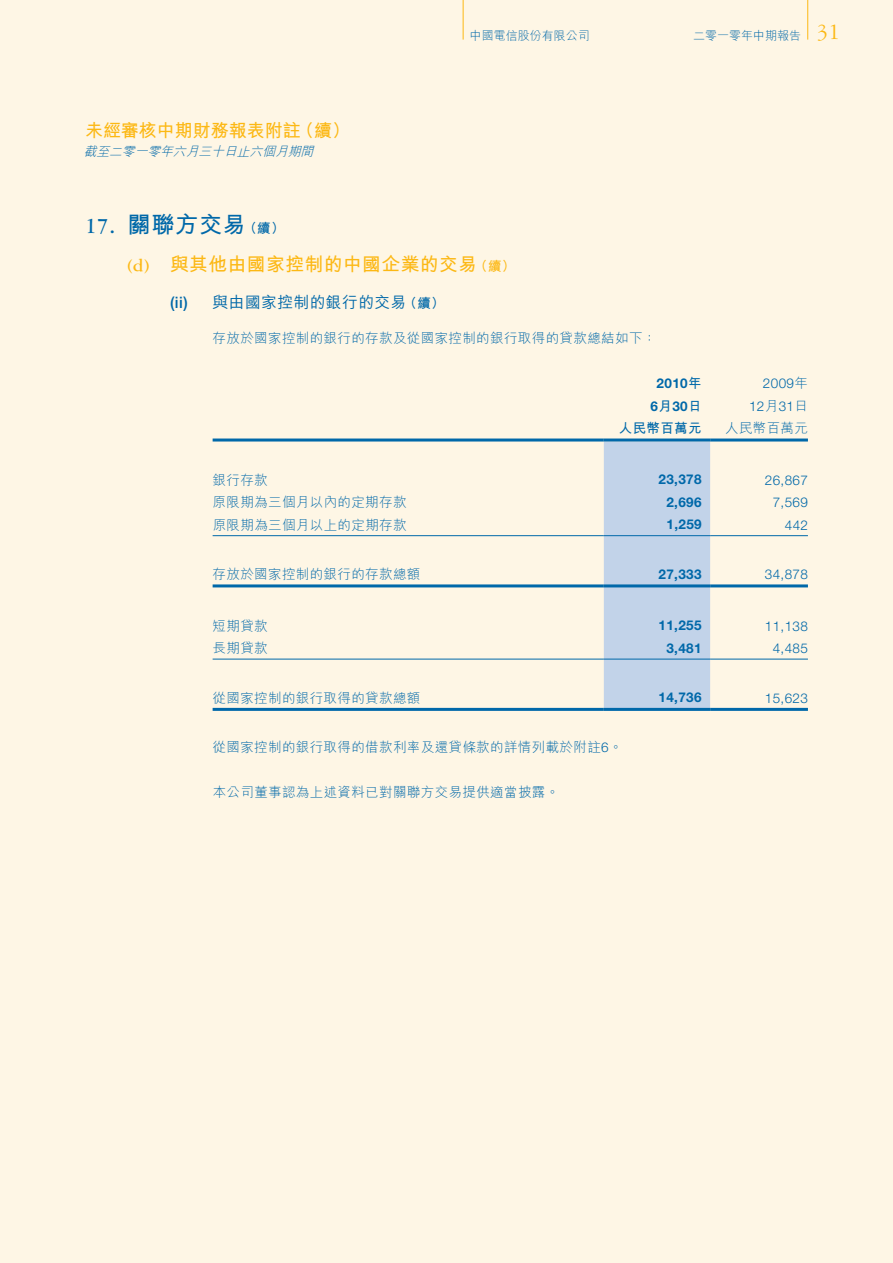
<style>
.page{position:relative;width:893px;height:1263px;background:#fef6e5}
.page>*{position:absolute;margin:0;border:0;box-sizing:border-box;transform-origin:0 0}
.t1{font:700 23.25px "M Hei HK";letter-spacing:.025em;color:#0068a9}
.t2{font:700 18.75px "M Hei HK";letter-spacing:.025em;color:#fcb814}
.t3{font:700 18px "M Hei HK";color:#fcb814}
.t4{font:500 15.75px "M Hei HK";letter-spacing:.03em;color:#0068a9}
.t5{font:300 13.5px "M Hei HK";letter-spacing:.03em;color:#0068a9}
.t6{font:700 13.5px/22.5px "Helvetica Neue LT Std";letter-spacing:.03em;color:#0068a9;text-align:center}
.t7{font:300 13.5px/22.5px "Helvetica Neue LT Std";letter-spacing:.03em;color:#0068a9;text-align:right}
.t8{font:700 13.5px "M Hei HK";letter-spacing:.03em;color:#0068a9}
.t9{font:italic 300 12.75px "M Hei HK";color:#0068a9}
.t10{font:300 12px "M Hei HK";color:#0068a9}
.s1{font-family:"Garamond 3 LT Std";font-weight:400;font-size:24px;color:#fcb814}
.s2{font-family:"Garamond 3 LT Std"}
.s3{font-size:13.5px}
.s4{font-family:"Helvetica Neue LT Std"}
.s5{font-weight:700;font-size:13.5px}
.s6{font-family:"M Hei HK"}
</style>
<div class="page">
<hr style="left:463px;top:0;width:1px;height:40px;background:#fcb814">
<hr style="left:807px;top:0;width:1px;height:40px;background:#fcb814">
<div style="left:604px;top:441px;width:106px;height:267px;background:#c2d3e9"></div>
<hr style="left:213px;top:438px;width:391px;height:3px;background:#0068a9">
<hr style="left:604px;top:438px;width:106px;height:3px;background:#0068a9">
<hr style="left:710px;top:438px;width:98px;height:3px;background:#0068a9">
<hr style="left:213px;top:535px;width:391px;height:1px;background:#0068a9">
<hr style="left:604px;top:535px;width:106px;height:1px;background:#0068a9">
<hr style="left:710px;top:535px;width:98px;height:1px;background:#0068a9">
<hr style="left:213px;top:584px;width:391px;height:3px;background:#0068a9">
<hr style="left:604px;top:584px;width:106px;height:3px;background:#0068a9">
<hr style="left:710px;top:584px;width:98px;height:3px;background:#0068a9">
<hr style="left:213px;top:659px;width:391px;height:1px;background:#0068a9">
<hr style="left:604px;top:659px;width:106px;height:1px;background:#0068a9">
<hr style="left:710px;top:659px;width:98px;height:1px;background:#0068a9">
<hr style="left:213px;top:708px;width:391px;height:3px;background:#0068a9">
<hr style="left:604px;top:708px;width:106px;height:3px;background:#0068a9">
<hr style="left:710px;top:708px;width:98px;height:3px;background:#0068a9">
<h3 class="t3" style="left:85px;top:117px;width:266px">未經審核中期財務報表附註（續）</h3>
<p class="t9" style="left:84px;top:142px;width:236px">截至二零一零年六月三十日止六個月期間</p>
<p class="t10" style="left:470px;top:28px;width:121px">中國電信股份有限公司</p>
<p class="t10" style="left:693px;top:28px;width:149px">二零一零年中期報告 <span class="s1">31</span></p>
<h1 class="t1" style="left:85px;top:208px;width:201px"><span class="s2">17.</span> 關聯方交易<span class="s3">（續）</span></h1>
<h2 class="t2" style="left:128px;top:250px;width:389px"><span class="s2">(d)</span> 與其他由國家控制的中國企業的交易<span class="s3">（續）</span></h2>
<p class="t4" style="left:170px;top:291px;width:276px"><span class="s4">(ii)</span> 與由國家控制的銀行的交易<span class="s5">（續）</span></p>
<p class="t5" style="left:213px;top:329px;width:445px">存放於國家控制的銀行的存款及從國家控制的銀行取得的貸款總結如下：</p>
<p class="t6" style="left:651px;top:372px;width:53px">2010<span class="s6">年<br></span>6<span class="s6">月</span>30<span class="s6">日</span></p>
<p class="t7" style="left:749px;top:372px;width:60px">2009<span class="s6">年<br></span>12<span class="s6">月</span>31<span class="s6">日</span></p>
<p class="t8" style="left:619px;top:419px;width:84px">人民幣百萬元</p>
<p class="t5" style="left:725px;top:419px;width:84px">人民幣百萬元</p>
<p class="t5" style="left:213px;top:470px;width:57px">銀行存款</p>
<p class="t6" style="left:658px;top:468px;width:45px">23,378</p>
<p class="t7" style="left:765px;top:468px;width:45px">26,867</p>
<p class="t5" style="left:213px;top:493px;width:195px">原限期為三個月以內的定期存款</p>
<p class="t6" style="left:666px;top:490px;width:37px">2,696</p>
<p class="t7" style="left:773px;top:491px;width:37px">7,569</p>
<p class="t5" style="left:213px;top:515px;width:195px">原限期為三個月以上的定期存款</p>
<p class="t6" style="left:666px;top:513px;width:37px">1,259</p>
<p class="t7" style="left:785px;top:513px;width:25px">442</p>
<p class="t5" style="left:213px;top:565px;width:209px">存放於國家控制的銀行的存款總額</p>
<p class="t6" style="left:658px;top:562px;width:45px">27,333</p>
<p class="t7" style="left:765px;top:563px;width:45px">34,878</p>
<p class="t5" style="left:213px;top:616px;width:57px">短期貸款</p>
<p class="t6" style="left:658px;top:614px;width:45px">11,255</p>
<p class="t7" style="left:765px;top:614px;width:45px">11,138</p>
<p class="t5" style="left:213px;top:639px;width:57px">長期貸款</p>
<p class="t6" style="left:666px;top:636px;width:37px">3,481</p>
<p class="t7" style="left:773px;top:637px;width:37px">4,485</p>
<p class="t5" style="left:213px;top:688px;width:209px">從國家控制的銀行取得的貸款總額</p>
<p class="t6" style="left:658px;top:686px;width:45px">14,736</p>
<p class="t7" style="left:765px;top:686px;width:45px">15,623</p>
<p class="t5" style="left:213px;top:738px;width:411px">從國家控制的銀行取得的借款利率及還貸條款的詳情列載於附註<span class="s4">6</span>。</p>
<p class="t5" style="left:213px;top:783px;width:348px">本公司董事認為上述資料已對關聯方交易提供適當披露。</p>
</div>
